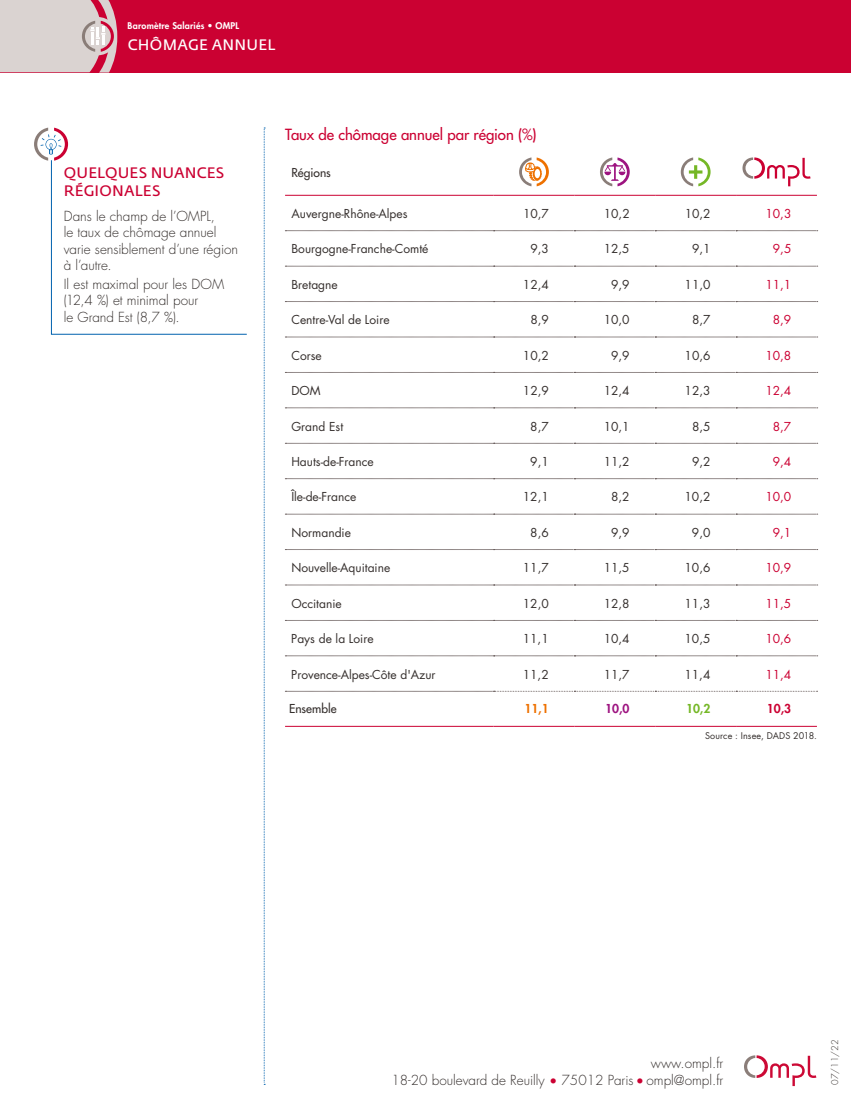
<style>
.page{position:relative;width:851px;height:1106px;background:#fff}
.page>*{position:absolute;margin:0;border:0;box-sizing:border-box;transform-origin:0 0}
.t1{font:500 15px "Futura Std";color:#cb0132}
.t2{font:15px/18px "Fedra Sans Std";letter-spacing:.01em;color:#cb0132}
.t3{font:15px "Fedra Sans Std";letter-spacing:.02em;color:#fff}
.t4{font:300 13.5px/16.5px "Futura Std";color:#352f2d}
.t5{font:12px "Futura Std";color:#352f2d}
.t6{font:12px "Futura Std";color:#cb0132}
.t7{font:500 12px "Futura Std";letter-spacing:.005em;color:#352f2d}
.t8{font:800 12px "Futura Std";color:#ee7100}
.t9{font:800 12px "Futura Std";color:#9d1380}
.t10{font:800 12px "Futura Std";color:#75b726}
.t11{font:800 12px "Futura Std";color:#cb0132}
.t12{font:800 9px "Futura Std";letter-spacing:.02em;color:#fff}
.t13{font:9px "Futura Std";letter-spacing:.015em;color:#352f2d}
.t14{font:300 9px "Futura Std";color:#352f2d}
.s1{color:#cb0132}
</style>
<div class="page">
<div style="left:0;top:0;width:850px;height:72px;background:#cb0132"></div>
<svg style="left:264px;top:128px;width:1px;height:957px"></svg>
<svg style="left:34px;top:128px;width:213px;height:207px"></svg>
<svg style="left:744px;top:1055px;width:72px;height:31px"></svg>
<svg style="left:0;top:0;width:117px;height:73px;background:#d8c2c4"></svg>
<hr style="left:285px;top:195px;width:208px;height:1px;background:#cb0132">
<hr style="left:285px;top:726px;width:208px;height:1px;background:#cb0132">
<hr style="left:493px;top:726px;width:81px;height:1px;background:#cb0132">
<hr style="left:574px;top:726px;width:81px;height:1px;background:#cb0132">
<hr style="left:655px;top:726px;width:81px;height:1px;background:#cb0132">
<hr style="left:736px;top:726px;width:80px;height:1px;background:#cb0132">
<hr style="left:493px;top:195px;width:81px;height:1px;background:#cb0132">
<hr style="left:574px;top:195px;width:81px;height:1px;background:#cb0132">
<hr style="left:655px;top:195px;width:81px;height:1px;background:#cb0132">
<hr style="left:736px;top:195px;width:80px;height:1px;background:#cb0132">
<svg style="left:285px;top:230px;width:532px;height:1px"></svg>
<svg style="left:285px;top:266px;width:532px;height:1px"></svg>
<svg style="left:285px;top:301px;width:532px;height:1px"></svg>
<svg style="left:285px;top:337px;width:532px;height:1px"></svg>
<svg style="left:285px;top:372px;width:532px;height:1px"></svg>
<svg style="left:285px;top:407px;width:532px;height:1px"></svg>
<svg style="left:285px;top:443px;width:532px;height:1px"></svg>
<svg style="left:285px;top:478px;width:532px;height:1px"></svg>
<svg style="left:285px;top:514px;width:532px;height:1px"></svg>
<svg style="left:285px;top:549px;width:532px;height:1px"></svg>
<svg style="left:285px;top:584px;width:532px;height:1px"></svg>
<svg style="left:285px;top:620px;width:532px;height:1px"></svg>
<svg style="left:285px;top:655px;width:532px;height:1px"></svg>
<svg style="left:285px;top:691px;width:532px;height:1px"></svg>
<svg style="left:519px;top:157px;width:30px;height:29px"></svg>
<svg style="left:600px;top:157px;width:29px;height:29px"></svg>
<svg style="left:680px;top:157px;width:30px;height:29px"></svg>
<svg style="left:742px;top:157px;width:68px;height:29px"></svg>
<p class="t12" style="left:128px;top:20px;width:113px">Baromètre Salariés • OMPL</p>
<p class="t3" style="left:128px;top:35px;width:149px">CHÔMAGE ANNUEL</p>
<p class="t2" style="left:64px;top:163px;width:162px">QUELQUES NUANCES<br>RÉGIONALES</p>
<p class="t4" style="left:64px;top:208px;width:176px">Dans le champ de l’OMPL,<br>le taux de chômage annuel varie sensiblement d’une région à l’autre.</p>
<p class="t4" style="left:64px;top:276px;width:162px">Il est maximal pour les DOM (12,4 %) et minimal pour<br>le Grand Est (8,7 %).</p>
<p class="t1" style="left:285px;top:125px;width:253px">Taux de chômage annuel par région (%)</p>
<p class="t7" style="left:291px;top:165px;width:41px">Régions</p>
<p class="t5" style="left:291px;top:206px;width:118px">Auvergne-Rhône-Alpes</p>
<p class="t5" style="left:523px;top:206px;width:27px">10,7</p>
<p class="t5" style="left:603px;top:206px;width:27px">10,2</p>
<p class="t5" style="left:684px;top:206px;width:27px">10,2</p>
<p class="t6" style="left:765px;top:206px;width:27px">10,3</p>
<p class="t5" style="left:291px;top:241px;width:138px">Bourgogne-Franche-Comté</p>
<p class="t5" style="left:530px;top:241px;width:20px">9,3</p>
<p class="t5" style="left:603px;top:241px;width:27px">12,5</p>
<p class="t5" style="left:692px;top:241px;width:20px">9,1</p>
<p class="t6" style="left:772px;top:241px;width:20px">9,5</p>
<p class="t5" style="left:291px;top:277px;width:48px">Bretagne</p>
<p class="t5" style="left:523px;top:277px;width:27px">12,4</p>
<p class="t5" style="left:611px;top:277px;width:20px">9,9</p>
<p class="t5" style="left:684px;top:277px;width:27px">11,0</p>
<p class="t6" style="left:765px;top:277px;width:27px">11,1</p>
<p class="t5" style="left:291px;top:312px;width:100px">Centre-Val de Loire</p>
<p class="t5" style="left:530px;top:312px;width:20px">8,9</p>
<p class="t5" style="left:603px;top:312px;width:27px">10,0</p>
<p class="t5" style="left:692px;top:312px;width:20px">8,7</p>
<p class="t6" style="left:772px;top:312px;width:20px">8,9</p>
<p class="t5" style="left:291px;top:347px;width:32px">Corse</p>
<p class="t5" style="left:523px;top:347px;width:27px">10,2</p>
<p class="t5" style="left:611px;top:347px;width:20px">9,9</p>
<p class="t5" style="left:684px;top:347px;width:27px">10,6</p>
<p class="t6" style="left:765px;top:347px;width:27px">10,8</p>
<p class="t5" style="left:291px;top:383px;width:31px">DOM</p>
<p class="t5" style="left:523px;top:383px;width:27px">12,9</p>
<p class="t5" style="left:603px;top:383px;width:27px">12,4</p>
<p class="t5" style="left:684px;top:383px;width:27px">12,3</p>
<p class="t6" style="left:765px;top:383px;width:27px">12,4</p>
<p class="t5" style="left:291px;top:418px;width:53px">Grand Est</p>
<p class="t5" style="left:530px;top:418px;width:20px">8,7</p>
<p class="t5" style="left:603px;top:418px;width:27px">10,1</p>
<p class="t5" style="left:692px;top:418px;width:20px">8,5</p>
<p class="t6" style="left:772px;top:418px;width:20px">8,7</p>
<p class="t5" style="left:291px;top:454px;width:84px">Hauts-de-France</p>
<p class="t5" style="left:530px;top:454px;width:20px">9,1</p>
<p class="t5" style="left:603px;top:454px;width:27px">11,2</p>
<p class="t5" style="left:692px;top:454px;width:20px">9,2</p>
<p class="t6" style="left:772px;top:454px;width:20px">9,4</p>
<p class="t5" style="left:291px;top:489px;width:66px">Île-de-France</p>
<p class="t5" style="left:523px;top:489px;width:27px">12,1</p>
<p class="t5" style="left:611px;top:489px;width:20px">8,2</p>
<p class="t5" style="left:684px;top:489px;width:27px">10,2</p>
<p class="t6" style="left:765px;top:489px;width:27px">10,0</p>
<p class="t5" style="left:291px;top:525px;width:61px">Normandie</p>
<p class="t5" style="left:530px;top:525px;width:20px">8,6</p>
<p class="t5" style="left:611px;top:525px;width:20px">9,9</p>
<p class="t5" style="left:691px;top:525px;width:20px">9,0</p>
<p class="t6" style="left:772px;top:525px;width:20px">9,1</p>
<p class="t5" style="left:291px;top:560px;width:100px">Nouvelle-Aquitaine</p>
<p class="t5" style="left:523px;top:560px;width:27px">11,7</p>
<p class="t5" style="left:603px;top:560px;width:27px">11,5</p>
<p class="t5" style="left:684px;top:560px;width:27px">10,6</p>
<p class="t6" style="left:765px;top:560px;width:27px">10,9</p>
<p class="t5" style="left:291px;top:595px;width:52px">Occitanie</p>
<p class="t5" style="left:522px;top:595px;width:27px">12,0</p>
<p class="t5" style="left:603px;top:595px;width:27px">12,8</p>
<p class="t5" style="left:684px;top:595px;width:27px">11,3</p>
<p class="t6" style="left:765px;top:595px;width:27px">11,5</p>
<p class="t5" style="left:291px;top:631px;width:84px">Pays de la Loire</p>
<p class="t5" style="left:522px;top:631px;width:27px">11,1</p>
<p class="t5" style="left:603px;top:631px;width:27px">10,4</p>
<p class="t5" style="left:684px;top:631px;width:27px">10,5</p>
<p class="t6" style="left:765px;top:631px;width:27px">10,6</p>
<p class="t5" style="left:291px;top:666px;width:146px">Provence-Alpes-Côte d'Azur</p>
<p class="t5" style="left:522px;top:666px;width:27px">11,2</p>
<p class="t5" style="left:603px;top:666px;width:27px">11,7</p>
<p class="t5" style="left:684px;top:666px;width:27px">11,4</p>
<p class="t6" style="left:765px;top:666px;width:27px">11,4</p>
<p class="t7" style="left:289px;top:701px;width:49px">Ensemble</p>
<p class="t8" style="left:524px;top:701px;width:26px">11,1</p>
<p class="t9" style="left:605px;top:701px;width:26px">10,0</p>
<p class="t10" style="left:686px;top:701px;width:26px">10,2</p>
<p class="t11" style="left:766px;top:701px;width:26px">10,3</p>
<p class="t13" style="left:705px;top:729px;width:113px">Source : Insee, DADS 2018.</p>
<p class="t4" style="left:391px;top:1055px;width:333px;text-align:right">www.ompl.fr<br>18-20 boulevard de Reuilly <span class="s1">•</span> 75012 Paris <span class="s1">•</span> ompl@ompl.fr</p>
<p class="t14" style="left:829px;top:1084px;width:46px;rotate:-90deg">07/11/22</p>
</div>
